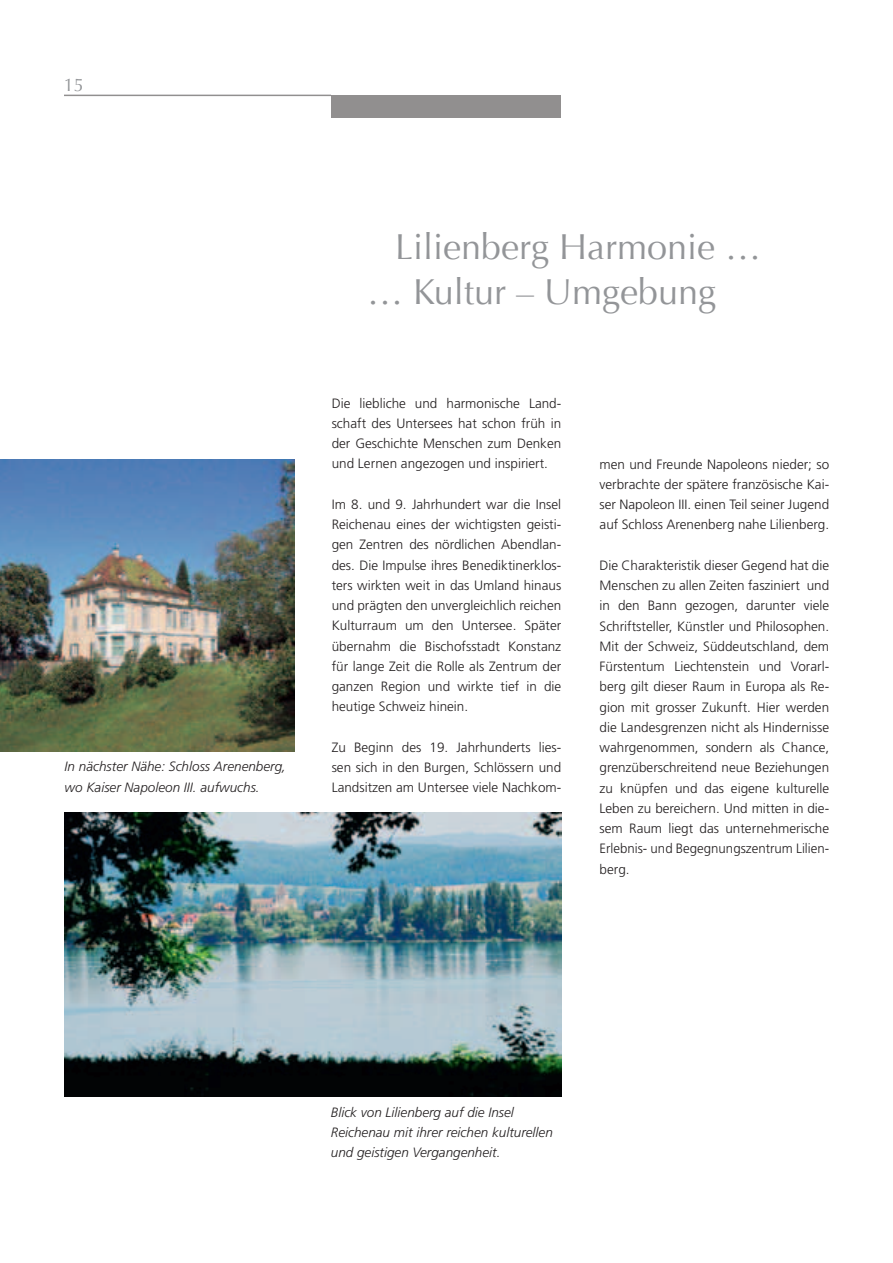
<style>
.page{position:relative;width:893px;height:1263px;background:#fff}
.page>*{position:absolute;margin:0;border:0;box-sizing:border-box;transform-origin:0 0}
.t1{font:36px/45px "Optima";color:#939598;text-align:right}
.t2{font:18px "Optima";color:#939598}
.t3{font:300 13.5px/20.2px "Frutiger LT";color:#231f20;text-align:justify}
.t4{font:italic 300 13.5px/20.2px "Frutiger LT";color:#231f20}
.s1{color:#fff}
</style>
<div class="page">
<hr style="left:64px;top:95px;width:267px;height:1px;background:#231f20">
<div style="left:331px;top:95px;width:230px;height:23px;background:#918f8f"></div>
<img style="left:65px;top:812px;width:496px;height:284px">
<img style="left:1px;top:459px;width:293px;height:292px">
<h2 class="t2" style="left:64px;top:74px;width:22px">15</h2>
<p class="t4" style="left:65px;top:757px;width:223px">In nächster Nähe: Schloss Arenenberg, wo Kaiser Napoleon III. aufwuchs.</p>
<h1 class="t1" style="left:367px;top:225px;width:396px">Lilienberg Harmonie … … Kultur – Umgebung <span class="s1">…</span></h1>
<p class="t3" style="left:332px;top:393px;width:231px">Die liebliche und harmonische Land&shy;schaft des Untersees hat schon früh in der Geschichte Menschen zum Denken und Lernen angezogen und inspiriert.</p>
<p class="t3" style="left:332px;top:494px;width:231px">Im 8. und 9. Jahrhundert war die Insel Reichenau eines der wichtigsten geisti&shy;gen Zentren des nördlichen Abendlan&shy;des. Die Impulse ihres Benediktinerklos&shy;ters wirkten weit in das Umland hinaus und prägten den unvergleichlich reichen Kulturraum um den Untersee. Später übernahm die Bischofsstadt Konstanz für lange Zeit die Rolle als Zentrum der ganzen Region und wirkte tief in die heutige Schweiz hinein.</p>
<p class="t3" style="left:332px;top:737px;width:231px">Zu Beginn des 19. Jahrhunderts lies&shy;sen sich in den Burgen, Schlössern und Landsitzen am Untersee viele Nachkom-</p>
<p class="t3" style="left:600px;top:454px;width:231px">men und Freunde Napoleons nieder; so verbrachte der spätere französische Kai&shy;ser Napoleon III. einen Teil seiner Jugend auf Schloss Arenenberg nahe Lilienberg.</p>
<p class="t3" style="left:600px;top:555px;width:231px">Die Charakteristik dieser Gegend hat die Menschen zu allen Zeiten fasziniert und in den Bann gezogen, darunter viele Schriftsteller, Künstler und Philosophen.<br>Mit der Schweiz, Süddeutschland, dem Fürstentum Liechtenstein und Vorarl&shy;berg gilt dieser Raum in Europa als Re&shy;gion mit grosser Zukunft. Hier werden die Landesgrenzen nicht als Hindernisse wahrgenommen, sondern als Chance, grenzüberschreitend neue Beziehungen zu knüpfen und das eigene kulturelle Leben zu bereichern. Und mitten in die&shy;sem Raum liegt das unternehmerische Erlebnis- und Begegnungszentrum Lilien&shy;berg.</p>
<p class="t4" style="left:331px;top:1102px;width:224px">Blick von Lilienberg auf die Insel<br>Reichenau mit ihrer reichen kulturellen und geistigen Vergangenheit.</p>
</div>
